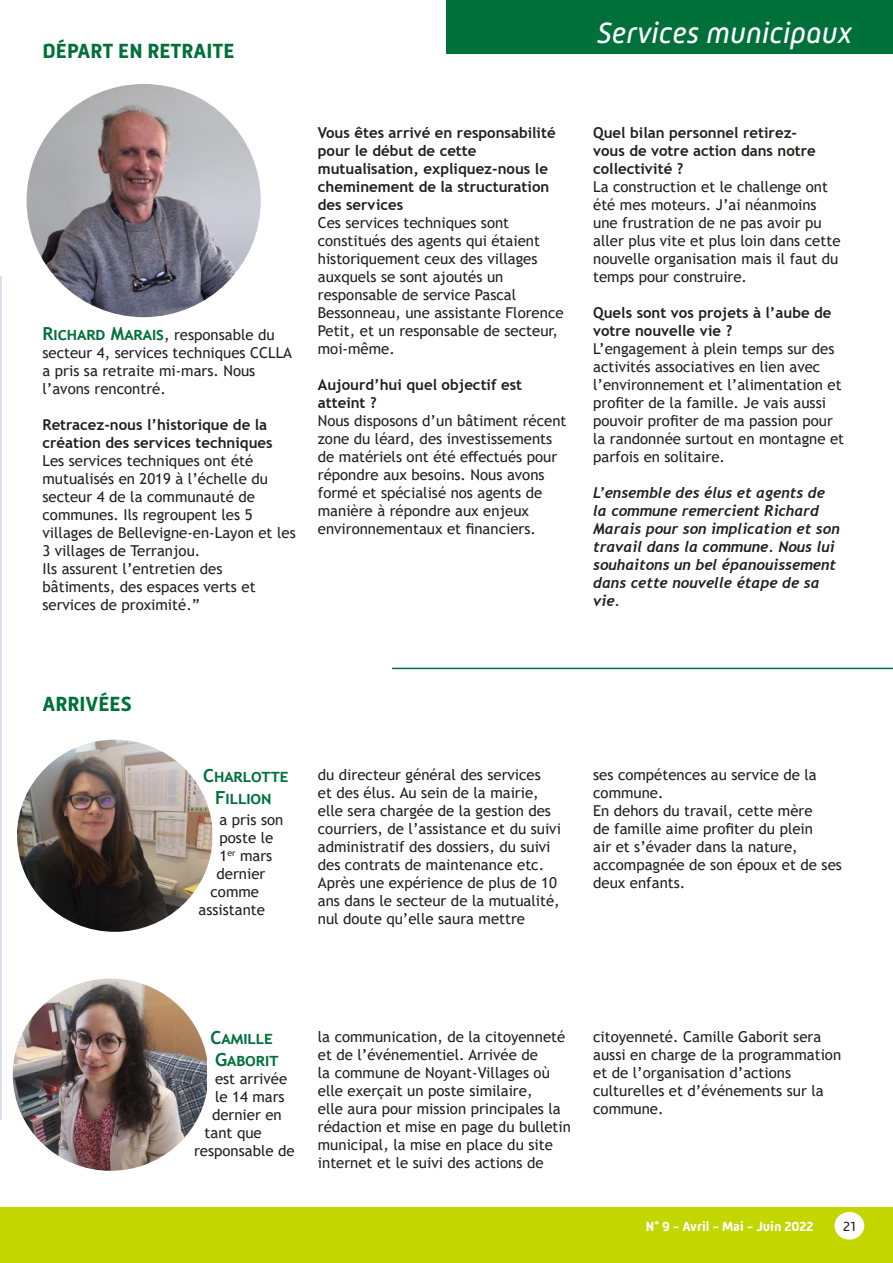
<style>
.page{position:relative;width:893px;height:1263px;background:#fff}
.page>*{position:absolute;margin:0;border:0;box-sizing:border-box;transform-origin:0 0}
.t1{font:italic 30px "Mic 32 New";color:#fff}
.t2{font:700 21px "Mic 32 New";color:#00703a}
.t3{font:700 18px/21.6px "Trebuchet MS";letter-spacing:.045em;color:#00703a;text-align:center}
.t4{font:700 18px/21.6px "Trebuchet MS";color:#00703a}
.t5{font:15px/18px "Trebuchet MS";color:#241f1f}
.t6{font:700 15px/18px "Trebuchet MS";color:#241f1f}
.t7{font:italic 700 15px/18px "Trebuchet";color:#241f1f}
.t8{font:700 13.5px "Mic 32 New";color:#fff}
.t9{font:13.5px "Mic 32 New";color:#241f1f}
.s1{font-weight:700;font-size:18px;color:#00703a}
</style>
<div class="page">
<div style="left:0;top:1208px;width:893px;height:55px;background:#c3d600"></div>
<div style="left:834px;top:1212px;width:30px;height:27px;background:#fff;border-radius:50%"></div>
<hr style="left:0;top:276px;width:1px;height:843px;background:#39679a">
<div style="left:447px;top:0;width:446px;height:54px;background:#00703a"></div>
<img style="left:27px;top:84px;width:234px;height:233px">
<img style="left:17px;top:740px;width:195px;height:192px">
<img style="left:13px;top:978px;width:194px;height:193px">
<hr style="left:392px;top:668px;width:501px;height:1px;background:#00703a">
<h2 class="t2" style="left:43px;top:39px;width:194px">DÉPART EN RETRAITE</h2>
<h1 class="t1" style="left:597px;top:16px;width:257px">Services municipaux</h1>
<p class="t5" style="left:43px;top:325px;width:251px"><span class="s1">Richard Marais</span>, responsable du secteur 4, services techniques CCLLA a pris sa retraite mi-mars. Nous l’avons rencontré.</p>
<p class="t6" style="left:43px;top:415px;width:232px">Retracez-nous l’historique de la création des services techniques</p>
<p class="t5" style="left:43px;top:451px;width:255px">Les services techniques ont été mutualisés en 2019 à l’échelle du secteur 4 de la communauté de communes. Ils regroupent les 5 villages de Bellevigne-en-Layon et les<br>3 villages de Terranjou.<br>Ils assurent l’entretien des bâtiments, des espaces verts et services de proximité.”</p>
<p class="t6" style="left:318px;top:124px;width:239px">Vous êtes arrivé en responsabilité pour le début de cette mutualisation, expliquez-nous le cheminement de la structuration des services</p>
<p class="t5" style="left:318px;top:213px;width:247px">Ces services techniques sont constitués des agents qui étaient historiquement ceux des villages auxquels se sont ajoutés un responsable de service Pascal<br>Bessonneau, une assistante Florence<br>Petit, et un responsable de secteur, moi-même.</p>
<p class="t6" style="left:318px;top:376px;width:206px">Aujourd’hui quel objectif est atteint ?</p>
<p class="t5" style="left:318px;top:411px;width:250px">Nous disposons d’un bâtiment récent zone du léard, des investissements de matériels ont été effectués pour répondre aux besoins. Nous avons formé et spécialisé nos agents de manière à répondre aux enjeux environnementaux et financiers.</p>
<p class="t6" style="left:593px;top:124px;width:224px">Quel bilan personnel retirez&shy;vous de votre action dans notre collectivité ?</p>
<p class="t5" style="left:593px;top:177px;width:249px">La construction et le challenge ont été mes moteurs. J’ai néanmoins une frustration de ne pas avoir pu aller plus vite et plus loin dans cette nouvelle organisation mais il faut du temps pour construire.</p>
<p class="t6" style="left:593px;top:304px;width:240px">Quels sont vos projets à l’aube de votre nouvelle vie ?</p>
<p class="t5" style="left:593px;top:339px;width:253px">L’engagement à plein temps sur des activités associatives en lien avec l’environnement et l’alimentation et profiter de la famille. Je vais aussi pouvoir profiter de ma passion pour la randonnée surtout en montagne et parfois en solitaire.</p>
<p class="t7" style="left:593px;top:484px;width:248px">L’ensemble des élus et agents de la commune remercient Richard<br>Marais pour son implication et son travail dans la commune. Nous lui souhaitons un bel épanouissement dans cette nouvelle étape de sa vie.</p>
<h2 class="t2" style="left:43px;top:691px;width:91px">ARRIVÉES</h2>
<p class="t3" style="left:203px;top:765px;width:87px">Charlotte<br>Fillion</p>
<p class="t5" style="left:220px;top:811px;width:65px">a pris son</p>
<p class="t5" style="left:220px;top:829px;width:55px">poste le</p>
<p class="t5" style="left:220px;top:847px;width:54px">1<sup>er</sup> mars</p>
<p class="t5" style="left:217px;top:865px;width:50px">dernier</p>
<p class="t5" style="left:211px;top:883px;width:50px">comme</p>
<p class="t5" style="left:199px;top:901px;width:68px">assistante</p>
<p class="t5" style="left:318px;top:765px;width:245px">du directeur général des services<br>et des élus. Au sein de la mairie, elle sera chargée de la gestion des courriers, de l’assistance et du suivi administratif des dossiers, du suivi des contrats de maintenance etc.<br>Après une expérience de plus de 10 ans dans le secteur de la mutualité, nul doute qu’elle saura mettre</p>
<p class="t5" style="left:593px;top:765px;width:250px">ses compétences au service de la commune.<br>En dehors du travail, cette mère<br>de famille aime profiter du plein<br>air et s’évader dans la nature, accompagnée de son époux et de ses deux enfants.</p>
<p class="t4" style="left:211px;top:1027px;width:68px">Camille<br>Gaborit</p>
<p class="t5" style="left:215px;top:1069px;width:74px">est arrivée</p>
<p class="t5" style="left:215px;top:1087px;width:71px">le 14 mars</p>
<p class="t5" style="left:212px;top:1105px;width:71px">dernier en</p>
<p class="t5" style="left:205px;top:1123px;width:59px">tant que</p>
<p class="t5" style="left:194px;top:1141px;width:102px">responsable de</p>
<p class="t5" style="left:318px;top:1028px;width:255px">la communication, de la citoyenneté et de l’événementiel. Arrivée de<br>la commune de Noyant-Villages où elle exerçait un poste similaire,<br>elle aura pour mission principales la rédaction et mise en page du bulletin municipal, la mise en place du site internet et le suivi des actions de</p>
<p class="t5" style="left:593px;top:1028px;width:250px">citoyenneté. Camille Gaborit sera aussi en charge de la programmation et de l’organisation d’actions culturelles et d’événements sur la commune.</p>
<p class="t8" style="left:646px;top:1218px;width:169px">N° 9 - Avril - Mai - Juin 2022</p>
<p class="t9" style="left:843px;top:1218px;width:14px">21</p>
</div>
